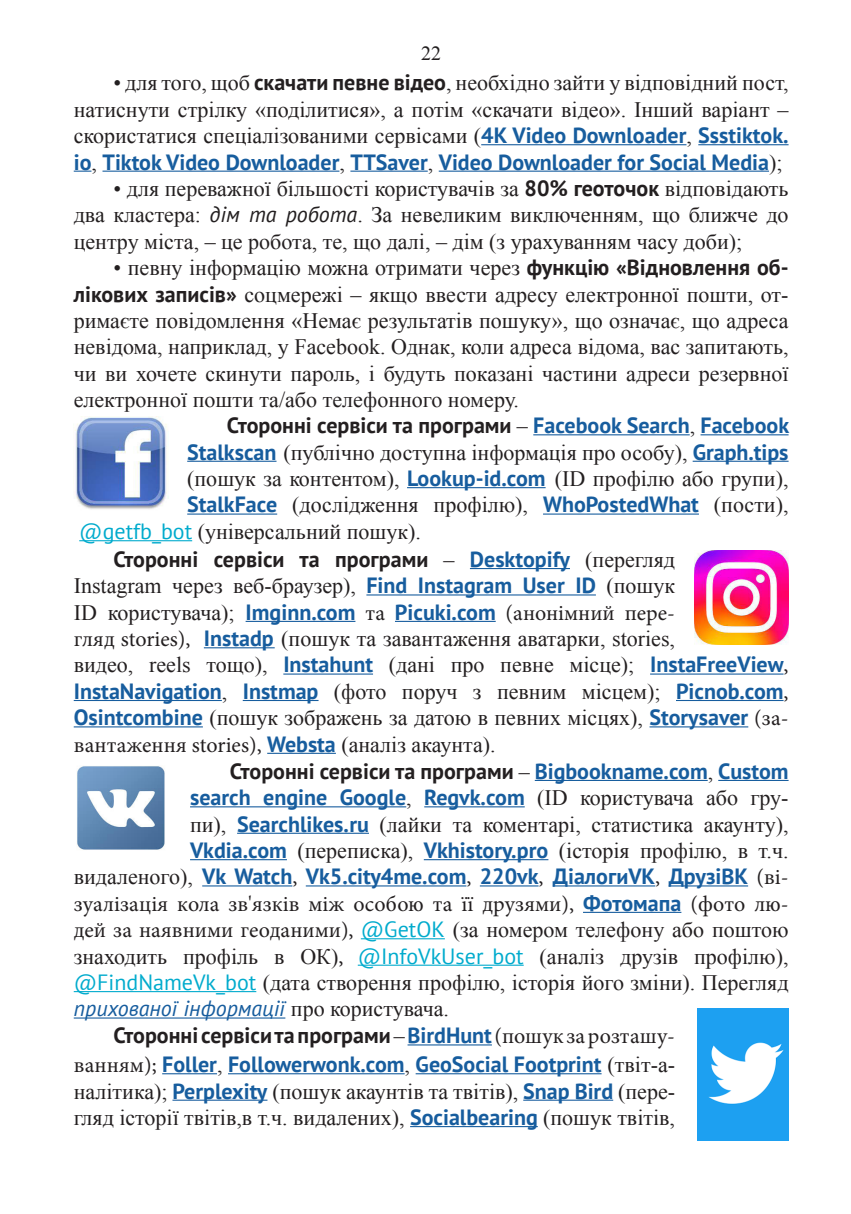
<style>
.page{position:relative;width:851px;height:1214px;background:#fff}
.page>*{position:absolute;margin:0;border:0;box-sizing:border-box;transform-origin:0 0}
.t1{font:22px/26.4px "Times New Roman";color:#231f20;text-align:justify}
.t2{font:700 22px/28.8px "PT Sans";color:#175d9e;text-align:right}
.t3{font:20px "Times New Roman";color:#231f20}
.s1{font-family:"PT Sans";font-weight:700}
.s2{font-family:"PT Sans";font-weight:700;color:#175d9e}
.s3{font-family:"PT Sans";font-style:italic}
.s4{font-family:"PT Sans";color:#00abcd}
.s5{font-family:"Minion Pro"}
.s6{font-family:"PT Sans";font-style:italic;color:#175d9e}
.s7{color:#231f20}
.s8{font-family:"Times New Roman";font-weight:400;color:#231f20}
.s9{font-family:"Minion Pro";font-weight:400;color:#231f20}
</style>
<div class="page">
<hr style="left:481px;top:144px;width:205px;height:1px;background:#175d9e">
<hr style="left:698px;top:144px;width:90px;height:1px;background:#175d9e">
<svg style="left:74px;top:171px;width:17px;height:1px"></svg>
<hr style="left:102px;top:171px;width:237px;height:1px;background:#175d9e">
<hr style="left:350px;top:171px;width:77px;height:1px;background:#175d9e">
<hr style="left:438px;top:171px;width:330px;height:1px;background:#175d9e">
<img style="left:75px;top:416px;width:92px;height:93px">
<hr style="left:533px;top:434px;width:156px;height:1px;background:#175d9e">
<hr style="left:700px;top:434px;width:88px;height:1px;background:#175d9e">
<hr style="left:187px;top:460px;width:89px;height:2px;background:#175d9e">
<hr style="left:692px;top:460px;width:96px;height:2px;background:#175d9e">
<hr style="left:407px;top:487px;width:138px;height:1px;background:#175d9e">
<hr style="left:187px;top:513px;width:90px;height:1px;background:#175d9e">
<hr style="left:543px;top:513px;width:155px;height:1px;background:#175d9e">
<hr style="left:534px;top:779px;width:173px;height:1px;background:#175d9e">
<hr style="left:718px;top:779px;width:70px;height:1px;background:#175d9e">
<hr style="left:190px;top:806px;width:216px;height:1px;background:#175d9e">
<hr style="left:424px;top:806px;width:100px;height:1px;background:#175d9e">
<hr style="left:237px;top:832px;width:132px;height:1px;background:#175d9e">
<hr style="left:190px;top:859px;width:97px;height:1px;background:#175d9e">
<hr style="left:424px;top:859px;width:124px;height:1px;background:#175d9e">
<img style="left:77px;top:766px;width:88px;height:84px">
<hr style="left:202px;top:885px;width:90px;height:1px;background:#175d9e">
<hr style="left:306px;top:885px;width:160px;height:1px;background:#175d9e">
<hr style="left:480px;top:885px;width:58px;height:1px;background:#175d9e">
<hr style="left:552px;top:885px;width:103px;height:1px;background:#175d9e">
<hr style="left:668px;top:885px;width:80px;height:1px;background:#175d9e">
<hr style="left:583px;top:911px;width:98px;height:1px;background:#175d9e">
<hr style="left:361px;top:938px;width:84px;height:1px;background:#00abcd">
<hr style="left:358px;top:964px;width:165px;height:1px;background:#00abcd">
<hr style="left:74px;top:990px;width:182px;height:2px;background:#00abcd">
<hr style="left:74px;top:1017px;width:211px;height:1px;background:#175d9e">
<hr style="left:470px;top:568px;width:100px;height:1px;background:#175d9e">
<hr style="left:366px;top:594px;width:229px;height:1px;background:#175d9e">
<hr style="left:245px;top:620px;width:110px;height:2px;background:#175d9e">
<hr style="left:395px;top:620px;width:100px;height:2px;background:#175d9e">
<hr style="left:204px;top:647px;width:71px;height:1px;background:#175d9e">
<hr style="left:283px;top:673px;width:90px;height:1px;background:#175d9e">
<hr style="left:650px;top:673px;width:133px;height:1px;background:#175d9e">
<hr style="left:74px;top:699px;width:148px;height:2px;background:#175d9e">
<hr style="left:243px;top:699px;width:75px;height:2px;background:#175d9e">
<hr style="left:676px;top:699px;width:107px;height:2px;background:#175d9e">
<hr style="left:74px;top:726px;width:129px;height:1px;background:#175d9e">
<hr style="left:649px;top:726px;width:99px;height:1px;background:#175d9e">
<hr style="left:267px;top:752px;width:69px;height:1px;background:#175d9e">
<img style="left:694px;top:550px;width:94px;height:95px">
<hr style="left:79px;top:540px;width:113px;height:1px;background:#00abcd">
<hr style="left:407px;top:1044px;width:85px;height:1px;background:#175d9e">
<hr style="left:162px;top:1073px;width:55px;height:1px;background:#175d9e">
<hr style="left:228px;top:1073px;width:176px;height:1px;background:#175d9e">
<hr style="left:415px;top:1073px;width:186px;height:1px;background:#175d9e">
<hr style="left:172px;top:1099px;width:95px;height:1px;background:#175d9e">
<hr style="left:523px;top:1099px;width:90px;height:1px;background:#175d9e">
<hr style="left:410px;top:1125px;width:127px;height:1px;background:#175d9e">
<img style="left:697px;top:1008px;width:91px;height:132px">
<p class="t3" style="left:421px;top:40px;width:21px">22</p>
<p class="t1" style="left:74px;top:69px;width:716px;text-indent:40px">• для того, щоб <span class="s1">скачати певне відео</span>, необхідно зайти у відповідний пост, натиснути стрілку «поділитися», а потім «скачати відео». Інший варіант – скористатися спеціалізованими сервісами (<span class="s2">4K Video Downloader</span>, <span class="s2">Ssstiktok. io</span>, <span class="s2">Tiktok Video Downloader</span>, <span class="s2">TTSaver</span>, <span class="s2">Video Downloader for Social Media</span>);</p>
<p class="t1" style="left:74px;top:175px;width:716px;text-indent:40px">• для переважної більшості користувачів за <span class="s1">80% геоточок</span> відповідають два кластера: <span class="s3">дім та робота</span>. За невеликим виключенням, що ближче до центру міста, – це робота, те, що далі, – дім (з урахуванням часу доби);</p>
<p class="t1" style="left:74px;top:254px;width:716px;text-indent:40px">• певну інформацію можна отримати через <span class="s1">функцію «Відновлення об&shy;лікових записів»</span> соцмережі – якщо ввести адресу електронної пошти, от&shy;римаєте повідомлення «Немає результатів пошуку», що означає, що адреса невідома, наприклад, у Facebook. Однак, коли адреса відома, вас запитають, чи ви хочете скинути пароль, і будуть показані частини адреси резервної електронної пошти та/або телефонного номеру.</p>
<p class="t1" style="left:187px;top:412px;width:603px;text-indent:40px"><span class="s1">Сторонні сервіси та програми</span> – <span class="s2">Facebook Search</span>, <span class="s2">Facebook Stalkscan</span> (публічно доступна інформація про особу), <span class="s2">Graph.tips </span>(пошук за контентом), <span class="s2">Lookup-id.com</span> (ID профілю або групи), <span class="s2">StalkFace</span> (дослідження профілю), <span class="s2">WhoPostedWhat</span> (пости),</p>
<p class="t1" style="left:79px;top:518px;width:343px"><span class="s4">@getfb_bot</span> (універсальний пошук).</p>
<p class="t1" style="left:74px;top:546px;width:602px;text-indent:40px"><span class="s1">Сторонні сервіси та програми</span> – <span class="s2">Desktopify</span> (перегляд Instagram через веб-браузер), <span class="s2">Find Instagram User ID</span> (пошук ID користувача); <span class="s2">Imginn.com</span> <span class="s5">та</span> <span class="s2">Рicuki.com</span> <span class="s5">(анонімний пере&shy;гляд stories),</span> <span class="s2">Instadp</span> (пошук та завантаження аватарки, stories,</p>
<p class="t1" style="left:74px;top:651px;width:716px">видео, reels тощо), <span class="s2">Іnstahunt</span> (дані про певне місце); <span class="s2">InstaFreeView</span><span class="s5">, </span><span class="s2">InstaNavigation</span>, <span class="s2">Іnstmap</span> (фото поруч з певним місцем); <span class="s2">Picnob.com</span><span class="s5">, </span><span class="s2">Оsintcombine</span> (пошук зображень за датою в певних місцях), <span class="s2">Storysaver</span> <span class="s5">(за&shy;вантаження stories),</span> <span class="s2">Websta</span> (аналіз акаунта).</p>
<p class="t1" style="left:190px;top:757px;width:600px;text-indent:40px"><span class="s1">Сторонні сервіси та програми</span> – <span class="s2">Вigbookname.com</span>, <span class="s2">Custom search engine Google</span>, <span class="s2">Regvk.com</span> (ID користувача або гру&shy;пи), <span class="s2">Searchlikes.ru</span> (лайки та коментарі, статистика акаунту), <span class="s2">Vkdia.com</span> (переписка), <span class="s2">Vkhistory.pro</span> (історія профілю, в т.ч.</p>
<p class="t1" style="left:74px;top:863px;width:716px">видаленого), <span class="s2">Vk Watch</span><span class="s5">,</span> <span class="s2">Vk5.city4me.com</span><span class="s5">,</span> <span class="s2">220vk</span><span class="s5">,</span> <span class="s2">ДіалогиVK</span><span class="s5">,</span> <span class="s2">ДрузіВК</span> <span class="s5">(ві&shy;зуалізація кола зв'язків між особою та її друзями),</span> <span class="s2">Фотомапа</span> <span class="s5">(фото лю&shy;дей за наявними геоданими),</span> <span class="s4">@GetOK</span> (за номером телефону або поштою знаходить профіль в ОК)<span class="s5">,</span> <span class="s4">@InfoVkUser_bot</span> (аналіз друзів профілю), <span class="s4">@FindNameVk_bot</span> (дата створення профілю, історія його зміни). Перегляд <span class="s6">прихованої інформації</span> про користувача.</p>
<p class="t2" style="left:74px;top:1020px;width:602px"><span class="s7">Сторонні сервіси та програми</span> <span class="s8">–</span> BirdHunt <span class="s9">(пошук за розташу&shy;ванням);</span> Foller<span class="s8">,</span> Followerwonk.com<span class="s8">,</span> GeoSocial Footprint <span class="s8">(твіт-а-</span></p>
<p class="t1" style="left:74px;top:1077px;width:602px">налітика); <span class="s2">Perplexity</span> (пошук акаунтів та твітів), <span class="s2">Snap Bird</span> (пере&shy;гляд історії твітів,в т.ч. видалених), <span class="s2">Socialbearing</span> (пошук твітів,</p>
</div>
